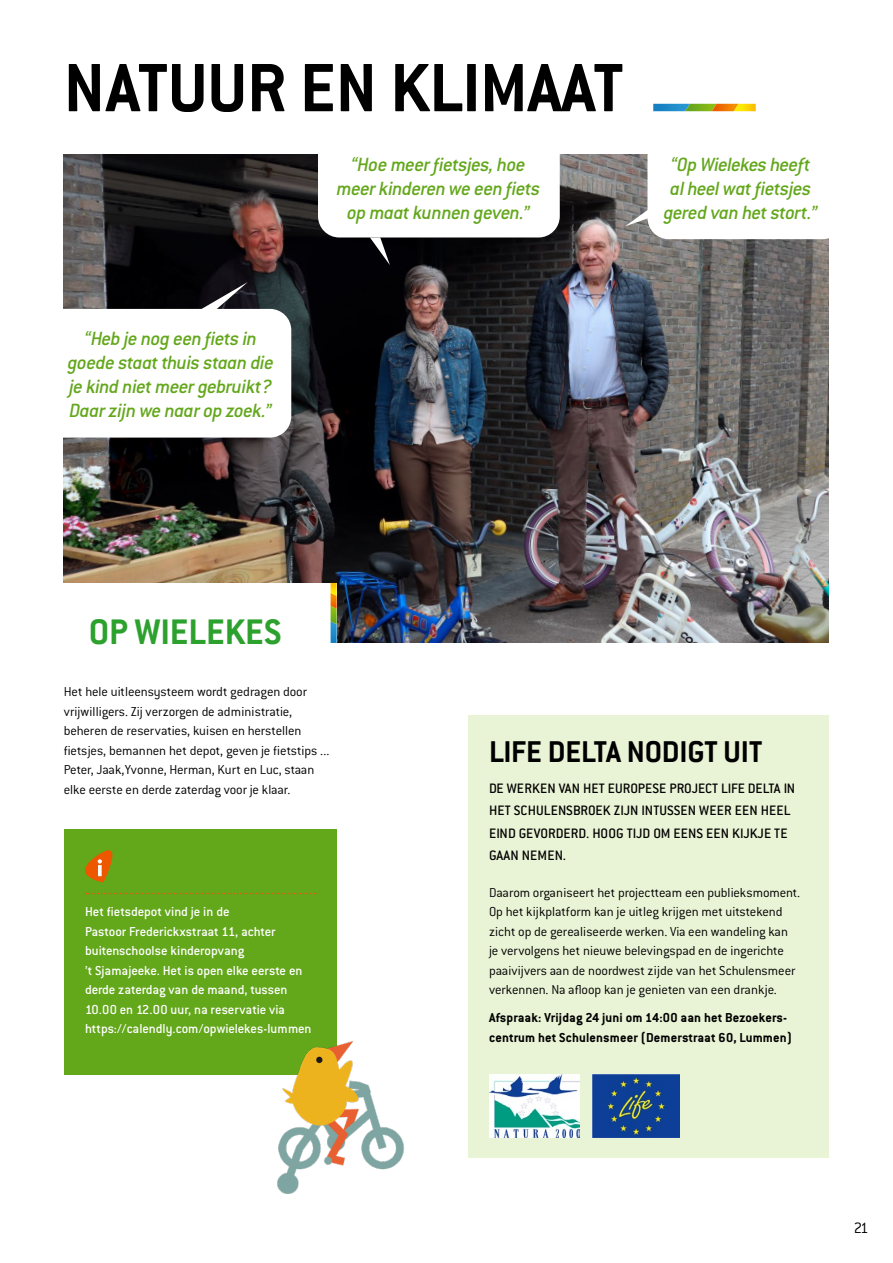
<style>
.page{position:relative;width:893px;height:1263px;background:#fff}
.page>*{position:absolute;margin:0;border:0;box-sizing:border-box;transform-origin:0 0}
.t1{font:700 75px "Conduit ITC";color:#000}
.t2{font:700 39px "Conduit ITC";color:#2da12e}
.t3{font:700 33px "Conduit ITC";letter-spacing:-.01em;color:#000}
.t4{font:italic 500 21px/24px "Conduit ITC";letter-spacing:-.025em;color:#63a71b;text-align:center}
.t5{font:300 16.5px "Conduit ITC";color:#000}
.t6{font:500 15px/22.5px "Conduit ITC";letter-spacing:.01em;color:#000}
.t7{font:300 14.25px/19.5px "Conduit ITC";letter-spacing:-.005em;color:#000}
.t8{font:500 14.25px/19.5px "Conduit ITC";letter-spacing:-.005em;color:#fff}
.t9{font:700 14.25px/19.5px "Conduit ITC";letter-spacing:.01em;color:#000}
</style>
<div class="page">
<div style="left:468px;top:715px;width:360px;height:443px;background:#e9f3d5"></div>
<svg style="left:653px;top:104px;width:103px;height:7px"></svg>
<img style="left:64px;top:154px;width:764px;height:489px">
<div style="left:63px;top:583px;width:274px;height:61px;background:#fff"></div>
<svg style="left:331px;top:583px;width:6px;height:60px"></svg>
<div style="left:647px;top:134px;width:197px;height:105px;background:#fff;border-radius:21px"></div>
<svg style="left:625px;top:206px;width:24px;height:20px"></svg>
<div style="left:40px;top:309px;width:251px;height:129px;background:#fff;border-radius:21px"></div>
<svg style="left:200px;top:282px;width:48px;height:27px"></svg>
<div style="left:318px;top:132px;width:242px;height:105px;background:#fff;border-radius:21px"></div>
<svg style="left:370px;top:237px;width:20px;height:28px"></svg>
<div style="left:64px;top:829px;width:273px;height:245px;background:#63a71b"></div>
<svg style="left:86px;top:893px;width:230px;height:1px"></svg>
<img style="left:251px;top:1041px;width:153px;height:153px">
<svg style="left:85px;top:850px;width:28px;height:32px"></svg>
<svg style="left:98px;top:865px;width:4px;height:11px"></svg>
<img style="left:489px;top:1074px;width:91px;height:63px">
<img style="left:592px;top:1074px;width:87px;height:63px">
<h1 class="t1" style="left:64px;top:44px;width:561px">NATUUR EN KLIMAAT</h1>
<h3 class="t4" style="left:337px;top:152px;width:205px">“Hoe meer fietsjes, hoe meer kinderen we een fiets op maat kunnen geven.”</h3>
<h3 class="t4" style="left:664px;top:152px;width:156px">“Op Wielekes heeft al heel wat fietsjes gered van het stort.”</h3>
<h3 class="t4" style="left:68px;top:326px;width:208px">“Heb je nog een fiets in goede staat thuis staan die je kind niet meer gebruikt?<br>Daar zijn we naar op zoek.”</h3>
<h2 class="t2" style="left:89px;top:609px;width:194px">OP WIELEKES</h2>
<p class="t7" style="left:64px;top:682px;width:267px">Het hele uitleensysteem wordt gedragen door vrijwilligers. Zij verzorgen de administratie, beheren de reservaties, kuisen en herstellen fietsjes, bemannen het depot, geven je fietstips ...<br>Peter, Jaak,Yvonne, Herman, Kurt en Luc, staan elke eerste en derde zaterdag voor je klaar.</p>
<p class="t8" style="left:85px;top:902px;width:228px">Het fietsdepot vind je in de<br>Pastoor Frederickxstraat 11, achter buitenschoolse kinderopvang<br>’t Sjamajeeke. Het is open elke eerste en derde zaterdag van de maand, tussen 10.00 en 12.00 uur, na reservatie via https://calendly.com/opwielekes-lummen</p>
<h3 class="t3" style="left:489px;top:732px;width:275px">LIFE DELTA NODIGT UIT</h3>
<p class="t6" style="left:489px;top:777px;width:308px">DE WERKEN VAN HET EUROPESE PROJECT LIFE DELTA IN HET SCHULENSBROEK ZIJN INTUSSEN WEER EEN HEEL EIND GEVORDERD. HOOG TIJD OM EENS EEN KIJKJE TE GAAN NEMEN.</p>
<p class="t7" style="left:489px;top:883px;width:313px">Daarom organiseert het projectteam een publieksmoment.<br>Op het kijkplatform kan je uitleg krijgen met uitstekend zicht op de gerealiseerde werken. Via een wandeling kan je vervolgens het nieuwe belevingspad en de ingerichte paaivijvers aan de noordwest zijde van het Schulensmeer verkennen. Na afloop kan je genieten van een drankje.</p>
<p class="t9" style="left:489px;top:1008px;width:305px">Afspraak: Vrijdag 24 juni om 14:00 aan het Bezoekers&shy;centrum het Schulensmeer (Demerstraat 60, Lummen)</p>
<p class="t5" style="left:854px;top:1219px;width:16px">21</p>
</div>
